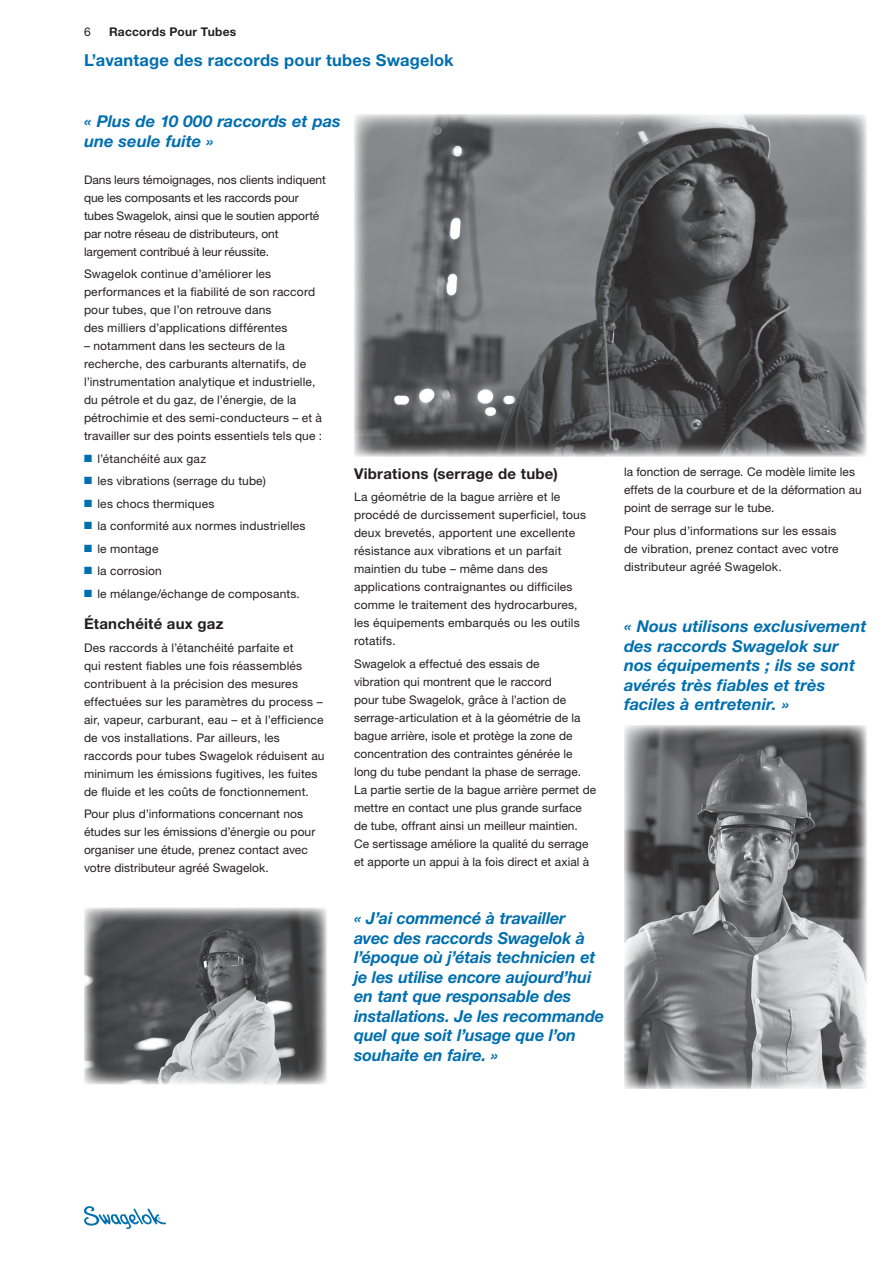
<style>
.page{position:relative;width:893px;height:1263px;background:#fff}
.page>*{position:absolute;margin:0;border:0;box-sizing:border-box;transform-origin:0 0}
.section_hd{font:italic 700 16.5px/19.5px "Helvetica Neue LT Std";letter-spacing:-.01em;color:#006faf}
.section_hd-2{font:700 16.5px "Helvetica Neue LT Std";letter-spacing:.01em;color:#006faf}
.section_hd-3{font:italic 700 16.35px/19.5px "Helvetica Neue LT Std";color:#006faf}
.subhd{font:700 14.85px "Helvetica Neue LT Std";letter-spacing:.015em;color:#231f20}
.t1{font:700 12px "Helvetica Neue LT Std";letter-spacing:.02em;color:#231f20}
.t2{font:12px "Helvetica Neue LT Std";color:#231f20}
.BC{font:11.85px/18px "Helvetica Neue LT Std";letter-spacing:.01em;color:#231f20}
.BC_hang{font:11.85px "Helvetica Neue LT Std";letter-spacing:.015em;color:#231f20}
.s1{color:#006faf}
.s2{font-size:16.35px}
</style>
<div class="page">
<svg style="left:84px;top:1206px;width:82px;height:23px"></svg>
<img style="left:354px;top:114px;width:513px;height:342px">
<img style="left:624px;top:725px;width:243px;height:364px">
<img style="left:84px;top:908px;width:243px;height:176px">
<p class="t2" style="left:84px;top:24px;width:8px">6</p>
<p class="t1" style="left:109px;top:24px;width:129px">Raccords Pour Tubes</p>
<p class="section_hd-2" style="left:84px;top:50px;width:371px">L’avantage des raccords pour tubes Swagelok</p>
<p class="section_hd-3" style="left:84px;top:111px;width:258px">« Plus de 10 000 raccords et pas une seule fuite »</p>
<p class="BC" style="left:84px;top:170px;width:243px">Dans leurs témoignages, nos clients indiquent que les composants et les raccords pour tubes Swagelok, ainsi que le soutien apporté par notre réseau de distributeurs, ont largement contribué à leur réussite.</p>
<p class="BC" style="left:84px;top:265px;width:233px">Swagelok continue d’améliorer les performances et la fiabilité de son raccord pour tubes, que l’on retrouve dans<br>des milliers d’applications différentes</p>
<p class="BC" style="left:84px;top:337px;width:240px">– notamment dans les secteurs de la recherche, des carburants alternatifs, de l’instrumentation analytique et industrielle, du pétrole et du gaz, de l’énergie, de la pétrochimie et des semi-conducteurs – et à travailler sur des points essentiels tels que :</p>
<p class="BC_hang" style="left:84px;top:451px;width:124px"><span class="s1">■</span> l’étanchéité aux gaz</p>
<p class="BC_hang" style="left:84px;top:474px;width:183px"><span class="s1">■</span> les vibrations (serrage du tube)</p>
<p class="BC_hang" style="left:84px;top:496px;width:132px"><span class="s1">■</span> les chocs thermiques</p>
<p class="BC_hang" style="left:84px;top:519px;width:223px"><span class="s1">■</span> la conformité aux normes industrielles</p>
<p class="BC_hang" style="left:84px;top:541px;width:76px"><span class="s1">■</span> le montage</p>
<p class="BC_hang" style="left:84px;top:564px;width:79px"><span class="s1">■</span> la corrosion</p>
<p class="BC_hang" style="left:84px;top:586px;width:217px"><span class="s1">■</span> le mélange/échange de composants.</p>
<p class="subhd" style="left:84px;top:615px;width:141px">Étanchéité aux gaz</p>
<p class="BC" style="left:84px;top:638px;width:242px">Des raccords à l’étanchéité parfaite et<br>qui restent fiables une fois réassemblés contribuent à la précision des mesures effectuées sur les paramètres du process – air, vapeur, carburant, eau – et à l’efficience de vos installations. Par ailleurs, les raccords pour tubes Swagelok réduisent au minimum les émissions fugitives, les fuites de fluide et les coûts de fonctionnement.</p>
<p class="BC" style="left:84px;top:805px;width:233px">Pour plus d’informations concernant nos études sur les émissions d’énergie ou pour organiser une étude, prenez contact avec votre distributeur agréé Swagelok.</p>
<p class="subhd" style="left:354px;top:464px;width:205px">Vibrations (serrage de tube)</p>
<p class="BC" style="left:354px;top:488px;width:234px">La géométrie de la bague arrière et le procédé de durcissement superficiel, tous deux brevetés, apportent une excellente résistance aux vibrations et un parfait maintien du tube – même dans des applications contraignantes ou difficiles comme le traitement des hydrocarbures, les équipements embarqués ou les outils rotatifs.</p>
<p class="BC" style="left:354px;top:654px;width:244px">Swagelok a effectué des essais de<br>vibration qui montrent que le raccord<br>pour tube Swagelok, grâce à l’action de serrage-articulation et à la géométrie de la bague arrière, isole et protège la zone de concentration des contraintes générée le long du tube pendant la phase de serrage.<br>La partie sertie de la bague arrière permet de mettre en contact une plus grande surface de tube, offrant ainsi un meilleur maintien.<br>Ce sertissage améliore la qualité du serrage et apporte un appui à la fois direct et axial à</p>
<p class="section_hd" style="left:354px;top:908px;width:252px"><span class="s2">«</span> J’ai commencé à travailler avec des raccords Swagelok à l’époque où j’étais technicien et je les utilise encore aujourd’hui en tant que responsable des installations. Je les recommande quel que soit l’usage que l’on souhaite en faire. »</p>
<p class="BC" style="left:624px;top:463px;width:239px">la fonction de serrage. Ce modèle limite les effets de la courbure et de la déformation au point de serrage sur le tube.</p>
<p class="BC" style="left:624px;top:522px;width:216px">Pour plus d’informations sur les essais de vibration, prenez contact avec votre distributeur agréé Swagelok.</p>
<p class="section_hd-3" style="left:624px;top:616px;width:244px">« Nous utilisons exclusivement des raccords Swagelok sur nos équipements ; ils se sont avérés très fiables et très faciles à entretenir. »</p>
</div>
